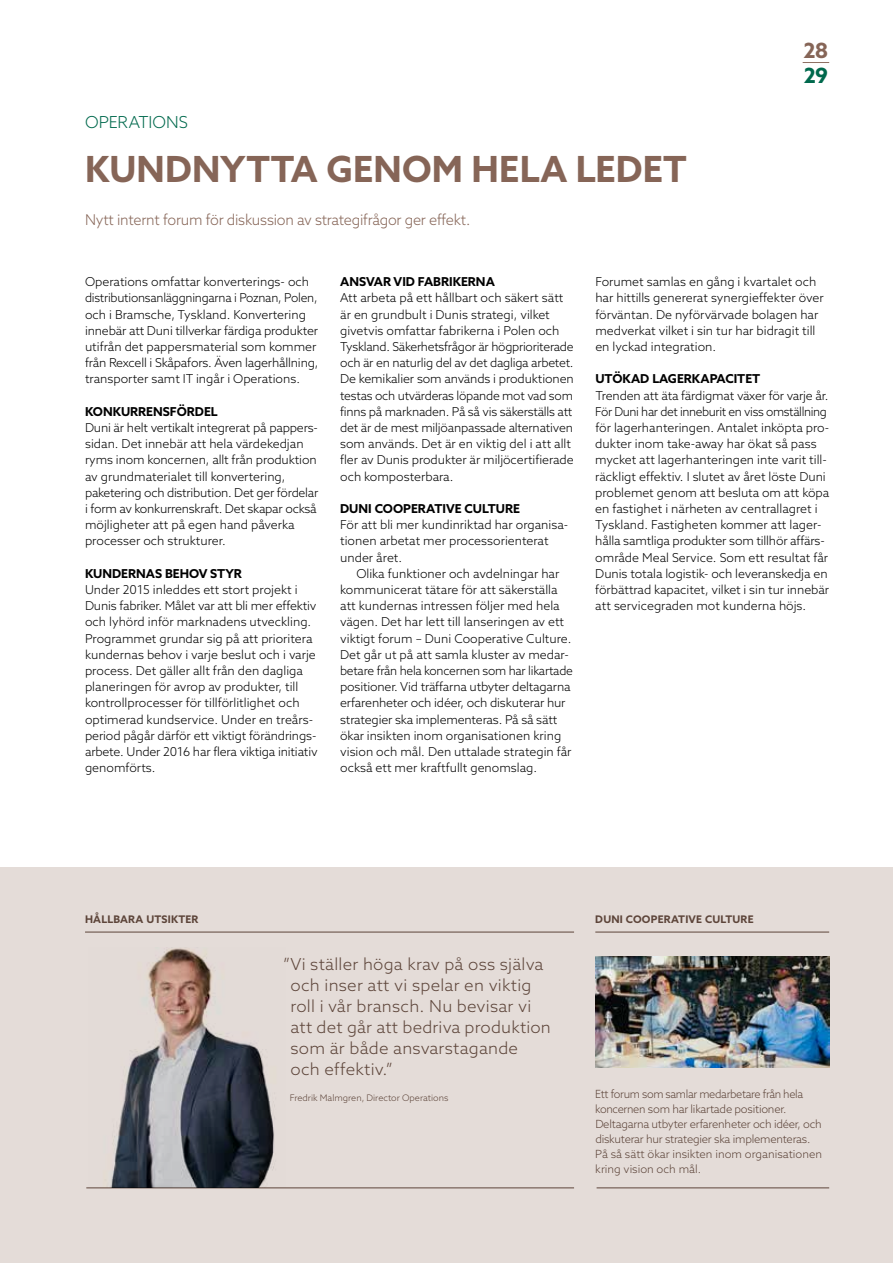
<style>
.page{position:relative;width:893px;height:1263px;background:#fff}
.page>*{position:absolute;margin:0;border:0;box-sizing:border-box;transform-origin:0 0}
.t1{font:700 36px "Azo Sans";letter-spacing:.005em;color:#866557}
.t2{font:700 21px "Azo Sans";color:#00694d}
.t3{font:700 21px "Azo Sans";color:#866557}
.t4{font:300 16.5px/21px "Azo Sans";letter-spacing:.015em;color:#5d453a}
.t5{font:300 16.5px "Azo Sans";color:#00694d}
.t6{font:300 14.85px "Azo Sans";letter-spacing:-.015em;color:#866557}
.t7{font:300 12.3px/16.2px "Azo Sans";letter-spacing:-.005em;color:#000}
.t8{font:700 12.3px "Azo Sans";color:#000}
.t9{font:300 11.25px/14.9px "Azo Sans";letter-spacing:-.02em;color:#5d453a}
.t10{font:700 10.5px "Azo Sans";letter-spacing:.02em;color:#5d453a}
.t11{font:300 9px "Azo Sans";color:#5d453a}
</style>
<div class="page">
<svg style="left:803px;top:62px;width:26px;height:1px"></svg>
<div style="left:0;top:867px;width:893px;height:396px;background:#e4dcd8"></div>
<hr style="left:595px;top:932px;width:234px;height:1px;background:#5d453a">
<hr style="left:597px;top:1187px;width:232px;height:1px;background:#5d453a">
<hr style="left:85px;top:932px;width:489px;height:1px;background:#5d453a">
<hr style="left:86px;top:1187px;width:488px;height:1px;background:#5d453a">
<img style="left:88px;top:948px;width:197px;height:240px">
<img style="left:595px;top:956px;width:235px;height:111px">
<h2 class="t3" style="left:803px;top:37px;width:27px">28</h2>
<h3 class="t5" style="left:85px;top:111px;width:104px">OPERATIONS</h3>
<h1 class="t1" style="left:85px;top:145px;width:603px">KUNDNYTTA GENOM HELA LEDET</h1>
<p class="t6" style="left:85px;top:210px;width:387px">Nytt internt forum för diskussion av strategifrågor ger effekt.</p>
<h2 class="t2" style="left:804px;top:61px;width:26px">29</h2>
<p class="t7" style="left:85px;top:273px;width:235px">Operations omfattar konverterings- och distributionsanläggningarna i Poznan, Polen, och i Bramsche, Tyskland. Konvertering innebär att Duni tillverkar färdiga produkter utifrån det pappersmaterial som kommer från Rexcell i Skåpafors. Även lagerhållning, transporter samt IT ingår i Operations.</p>
<p class="t8" style="left:85px;top:403px;width:134px">KONKURRENSFÖRDEL</p>
<p class="t7" style="left:85px;top:419px;width:235px">Duni är helt vertikalt integrerat på pappers&shy;sidan. Det innebär att hela värdekedjan ryms inom koncernen, allt från produktion av grundmaterialet till konvertering, paketering och distribution. Det ger fördelar i form av konkurrenskraft. Det skapar också möjligheter att på egen hand påverka processer och strukturer.</p>
<p class="t8" style="left:85px;top:565px;width:158px">KUNDERNAS BEHOV STYR</p>
<p class="t7" style="left:85px;top:581px;width:234px">Under 2015 inleddes ett stort projekt i Dunis fabriker. Målet var att bli mer effektiv och lyhörd inför marknadens utveckling.<br>Programmet grundar sig på att prioritera kundernas behov i varje beslut och i varje process. Det gäller allt från den dagliga planeringen för avrop av produkter, till kontrollprocesser för tillförlitlighet och optimerad kundservice. Under en treårs&shy;period pågår därför ett viktigt förändrings&shy;arbete. Under 2016 har flera viktiga initiativ genomförts.</p>
<p class="t8" style="left:340px;top:274px;width:156px">ANSVAR VID FABRIKERNA</p>
<p class="t7" style="left:340px;top:290px;width:235px">Att arbeta på ett hållbart och säkert sätt är en grundbult i Dunis strategi, vilket givetvis omfattar fabrikerna i Polen och Tyskland. Säkerhetsfrågor är högprioriterade och är en naturlig del av det dagliga arbetet.<br>De kemikalier som används i produktionen testas och utvärderas löpande mot vad som finns på marknaden. På så vis säkerställs att det är de mest miljöanpassade alternativen som används. Det är en viktig del i att allt fler av Dunis produkter är miljöcertifierade och komposterbara.</p>
<p class="t8" style="left:340px;top:500px;width:181px">DUNI COOPERATIVE CULTURE</p>
<p class="t7" style="left:340px;top:516px;width:230px">För att bli mer kundinriktad har organisa&shy;tionen arbetat mer processorienterat under året.</p>
<p class="t7" style="left:340px;top:565px;width:234px;text-indent:16px">Olika funktioner och avdelningar har kommunicerat tätare för att säkerställa att kundernas intressen följer med hela vägen. Det har lett till lanseringen av ett viktigt forum – Duni Cooperative Culture.<br>Det går ut på att samla kluster av medar&shy;betare från hela koncernen som har likartade positioner. Vid träffarna utbyter deltagarna erfarenheter och idéer, och diskuterar hur strategier ska implementeras. På så sätt ökar insikten inom organisationen kring vision och mål. Den uttalade strategin får också ett mer kraftfullt genomslag.</p>
<p class="t7" style="left:595px;top:273px;width:230px">Forumet samlas en gång i kvartalet och har hittills genererat synergieffekter över förväntan. De nyförvärvade bolagen har medverkat vilket i sin tur har bidragit till en lyckad integration.</p>
<p class="t8" style="left:595px;top:371px;width:167px">UTÖKAD LAGERKAPACITET</p>
<p class="t7" style="left:595px;top:387px;width:235px">Trenden att äta färdigmat växer för varje år.<br>För Duni har det inneburit en viss omställning för lagerhanteringen. Antalet inköpta pro&shy;dukter inom take-away har ökat så pass mycket att lagerhanteringen inte varit till&shy;räckligt effektiv. I slutet av året löste Duni problemet genom att besluta om att köpa en fastighet i närheten av centrallagret i Tyskland. Fastigheten kommer att lager&shy;hålla samtliga produkter som tillhör affärs&shy;område Meal Service. Som ett resultat får Dunis totala logistik- och leveranskedja en förbättrad kapacitet, vilket i sin tur innebär att servicegraden mot kunderna höjs.</p>
<p class="t10" style="left:85px;top:913px;width:115px">HÅLLBARA UTSIKTER</p>
<p class="t10" style="left:595px;top:913px;width:160px">DUNI COOPERATIVE CULTURE</p>
<h3 class="t4" style="left:290px;top:953px;width:262px;text-indent:-7px">”Vi ställer höga krav på oss själva och inser att vi spelar en viktig roll i vår bransch. Nu bevisar vi att det går att bedriva produktion som är både ansvarstagande och effektiv.”</h3>
<p class="t11" style="left:290px;top:1092px;width:160px">Fredrik Malmgren, Director Operations</p>
<p class="t9" style="left:595px;top:1087px;width:228px">Ett forum som samlar medarbetare från hela koncernen som har likartade positioner.<br>Deltagarna utbyter erfarenheter och idéer, och diskuterar hur strategier ska implementeras.<br>På så sätt ökar insikten inom organisationen kring vision och mål.</p>
</div>
